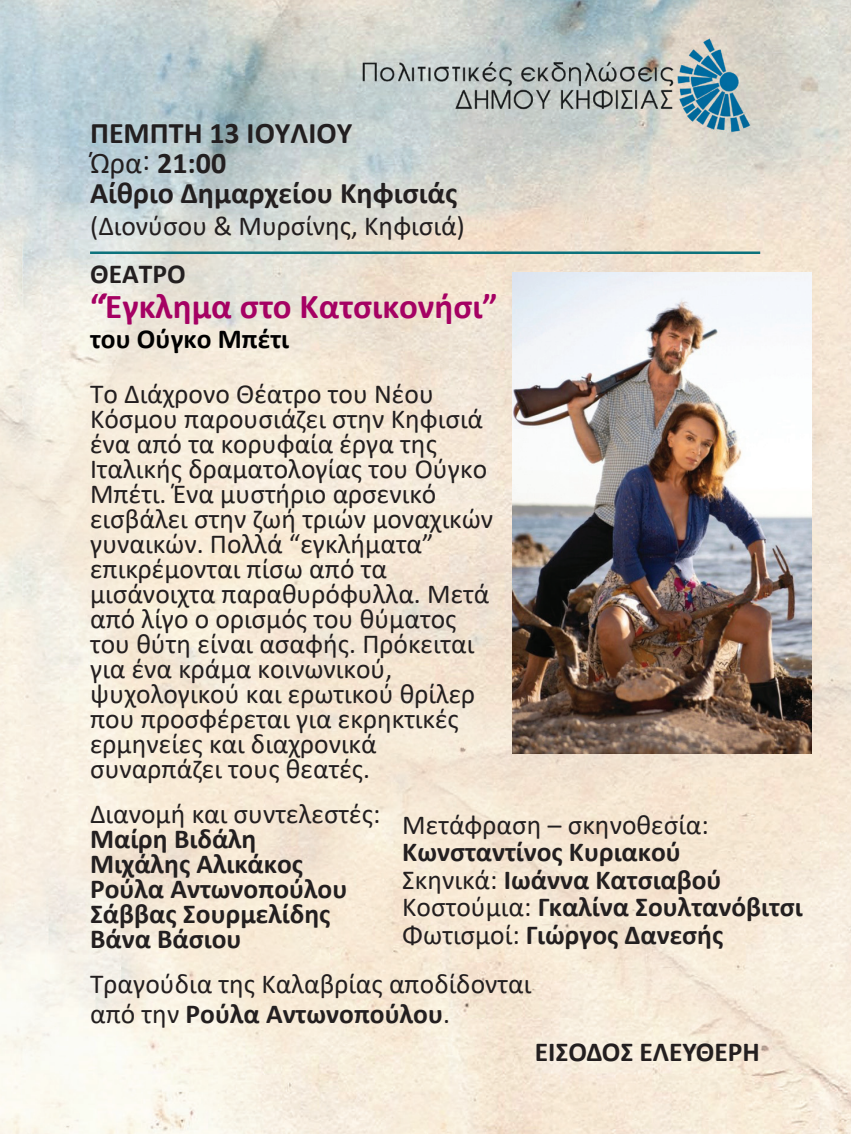
<style>
.page{position:relative;width:851px;height:1134px;background:#fff}
.page>*{position:absolute;margin:0;border:0;box-sizing:border-box;transform-origin:0 0}
.t1{font:700 35px "Calibri";color:#a50163}
.t2{font:700 30px/30px "Calibri";color:#231f20}
.t3{font:27.5px/25px "Calibri";color:#231f20}
.t4{font:700 27.5px/25px "Calibri";color:#231f20}
.t5{font:700 27.5px "Calibri";color:#000}
.s1{font-weight:400}
.s2{font-weight:700}
</style>
<div class="page">
<img style="left:0;top:0;width:850px;height:1134px">
<hr style="left:90px;top:251px;width:670px;height:3px;background:#0c727c">
<img style="left:512px;top:273px;width:299px;height:480px">
<p class="t2" style="left:90px;top:117px;width:369px">ΠΕΜΠΤΗ 13 ΙΟΥΛΙΟΥ<br><span class="s1">Ώρα:</span> 21:00<br>Αίθριο Δημαρχείου Κηφισιάς</p>
<p class="t3" style="left:90px;top:213px;width:376px">(Διονύσου &amp; Μυρσίνης, Κηφισιά)</p>
<p class="t4" style="left:90px;top:261px;width:97px">ΘΕΑΤΡΟ</p>
<p class="t1" style="left:90px;top:281px;width:409px">“Έγκλημα στο Κατσικονήσι”</p>
<p class="t5" style="left:90px;top:319px;width:200px">του Ούγκο Μπέτι</p>
<p class="t3" style="left:90px;top:380px;width:404px">Το Διάχρονο Θέατρο του Νέου<br>Κόσμου παρουσιάζει στην Κηφισιά ένα από τα κορυφαία έργα της<br>Ιταλικής δραματολογίας του Ούγκο<br>Μπέτι. Ένα μυστήριο αρσενικό εισβάλει στην ζωή τριών μοναχικών γυναικών. Πολλά “εγκλήματα” επικρέμονται πίσω από τα μισάνοιχτα παραθυρόφυλλα. Μετά από λίγο ο ορισμός του θύματος του θύτη είναι ασαφής. Πρόκειται για ένα κράμα κοινωνικού, ψυχολογικού και ερωτικού θρίλερ που προσφέρεται για εκρηκτικές ερμηνείες και διαχρονικά συναρπάζει τους θεατές.</p>
<p class="t3" style="left:90px;top:800px;width:292px">Διανομή και συντελεστές:</p>
<p class="t4" style="left:90px;top:825px;width:259px">Μαίρη Βιδάλη<br>Μιχάλης Αλικάκος<br>Ρούλα Αντωνοπούλου<br>Σάββας Σουρμελίδης<br>Βάνα Βάσιου</p>
<p class="t3" style="left:90px;top:968px;width:442px;line-height:30px">Τραγούδια της Καλαβρίας αποδίδονται από την <span class="s2">Ρούλα Αντωνοπούλου</span>.</p>
<p class="t3" style="left:402px;top:811px;width:308px">Μετάφραση – σκηνοθεσία:</p>
<p class="t4" style="left:402px;top:838px;width:402px;line-height:27.5px">Κωνσταντίνος Κυριακού<br><span class="s1">Σκηνικά:</span> Ιωάννα Κατσιαβού<br><span class="s1">Κοστούμια:</span> Γκαλίνα Σουλτανόβιτσι<br><span class="s1">Φωτισμοί:</span> Γιώργος Δανεσής</p>
<p class="t4" style="left:534px;top:1039px;width:226px">ΕΙΣΟΔΟΣ ΕΛΕΥΘΕΡΗ</p>
</div>
